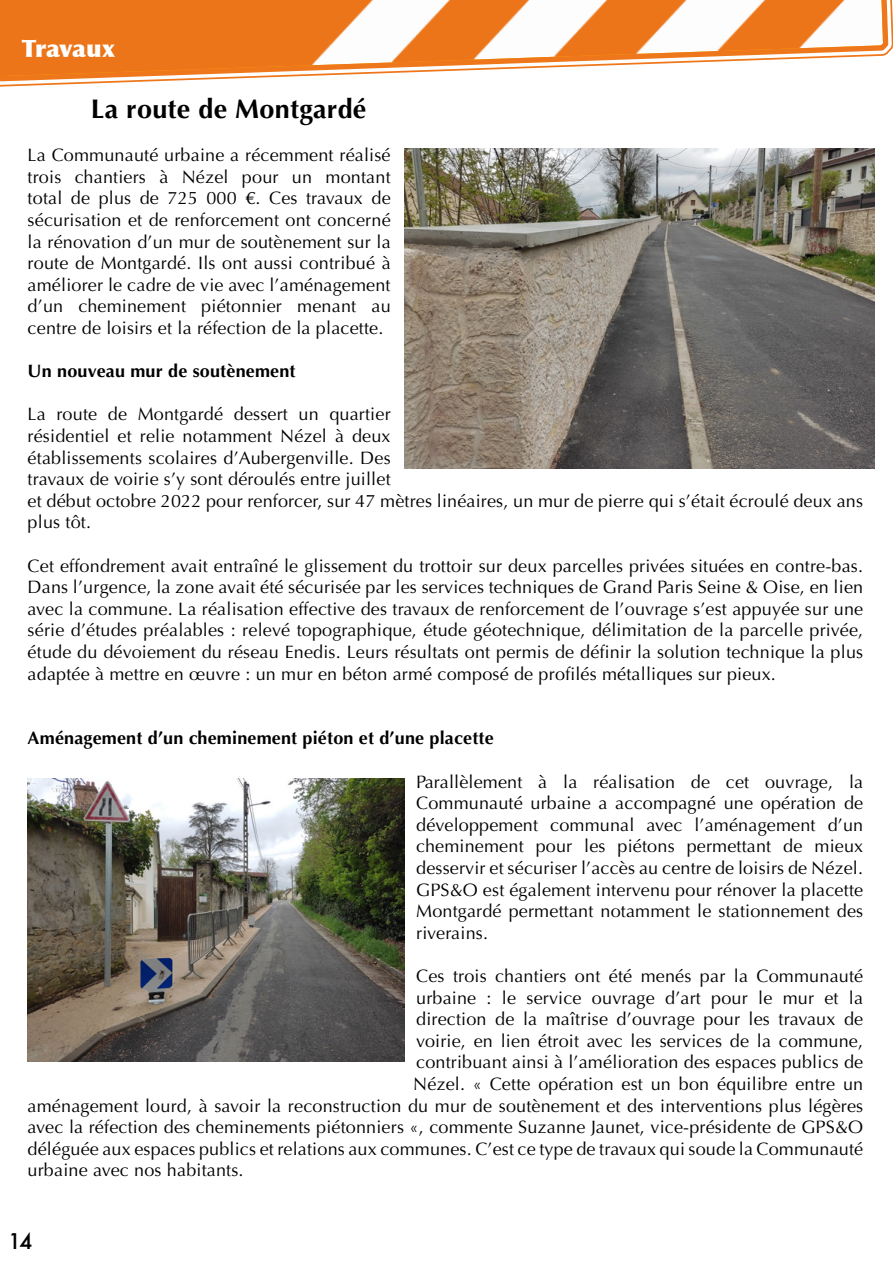
<style>
.page{position:relative;width:893px;height:1263px;background:#fff}
.page>*{position:absolute;margin:0;border:0;box-sizing:border-box;transform-origin:0 0}
.t1{font:700 27px "Optima";letter-spacing:.01em;color:#000}
.t2{font:900 24px "Optima";letter-spacing:-.005em;color:#fff}
.t3{font:500 21px "Futura";color:#000}
.t4{font:18px/21.6px "Optima";letter-spacing:.01em;color:#000;text-align:justify}
.t5{font:700 18px "Optima";letter-spacing:.01em;color:#000}
</style>
<div class="page">
<svg style="left:0;top:0;width:891px;height:84px"></svg>
<img style="left:404px;top:149px;width:470px;height:320px">
<img style="left:28px;top:778px;width:376px;height:283px">
<h2 class="t2" style="left:22px;top:34px;width:94px">Travaux</h2>
<h1 class="t1" style="left:91px;top:93px;width:277px">La route de Montgardé</h1>
<p class="t4" style="left:28px;top:144px;width:365px">La Communauté urbaine a récemment réalisé trois chantiers à Nézel pour un montant total de plus de 725 000 €. Ces travaux de sécurisation et de renforcement ont concerné la rénovation d’un mur de soutènement sur la route de Montgardé. Ils ont aussi contribué à améliorer le cadre de vie avec l’aménagement d’un cheminement piétonnier menant au centre de loisirs et la réfection de la placette.</p>
<p class="t5" style="left:28px;top:361px;width:269px">Un nouveau mur de soutènement</p>
<p class="t4" style="left:28px;top:404px;width:837px;text-align:left">La route de Montgardé dessert un quartier<br>résidentiel et relie notamment Nézel à deux<br>établissements scolaires d’Aubergenville. Des<br>travaux de voirie s’y sont déroulés entre juillet<br>et début octobre 2022 pour renforcer, sur 47 mètres linéaires, un mur de pierre qui s’était écroulé deux ans plus tôt.</p>
<p class="t4" style="left:28px;top:555px;width:837px">Cet effondrement avait entraîné le glissement du trottoir sur deux parcelles privées situées en contre-bas.<br>Dans l’urgence, la zone avait été sécurisée par les services techniques de Grand Paris Seine &amp; Oise, en lien avec la commune. La réalisation effective des travaux de renforcement de l’ouvrage s’est appuyée sur une série d’études préalables : relevé topographique, étude géotechnique, délimitation de la parcelle privée, étude du dévoiement du réseau Enedis. Leurs résultats ont permis de définir la solution technique la plus adaptée à mettre en œuvre : un mur en béton armé composé de profilés métalliques sur pieux.</p>
<p class="t5" style="left:28px;top:728px;width:468px">Aménagement d’un cheminement piéton et d’une placette</p>
<p class="t4" style="left:416px;top:771px;width:449px">Parallèlement à la réalisation de cet ouvrage, la Communauté urbaine a accompagné une opération de développement communal avec l’aménagement d’un cheminement pour les piétons permettant de mieux desservir et sécuriser l’accès au centre de loisirs de Nézel.<br>GPS&amp;O est également intervenu pour rénover la placette Montgardé permettant notamment le stationnement des riverains.</p>
<p class="t4" style="left:416px;top:965px;width:449px">Ces trois chantiers ont été menés par la Communauté</p>
<p class="t4" style="left:416px;top:987px;width:448px">urbaine : le service ouvrage d’art pour le mur et la</p>
<p class="t4" style="left:416px;top:1008px;width:449px">direction de la maîtrise d’ouvrage pour les travaux de</p>
<p class="t4" style="left:416px;top:1030px;width:448px">voirie, en lien étroit avec les services de la commune,</p>
<p class="t4" style="left:416px;top:1052px;width:449px">contribuant ainsi à l’amélioration des espaces publics de</p>
<p class="t4" style="left:413px;top:1073px;width:451px">Nézel. « Cette opération est un bon équilibre entre un</p>
<p class="t4" style="left:28px;top:1095px;width:837px">aménagement lourd, à savoir la reconstruction du mur de soutènement et des interventions plus légères</p>
<p class="t4" style="left:28px;top:1116px;width:837px">avec la réfection des cheminements piétonniers «, commente Suzanne Jaunet, vice-présidente de GPS&amp;O</p>
<p class="t4" style="left:28px;top:1138px;width:837px">déléguée aux espaces publics et relations aux communes. C’est ce type de travaux qui soude la Communauté</p>
<p class="t4" style="left:28px;top:1160px;width:218px">urbaine avec nos habitants.</p>
<p class="t3" style="left:8px;top:1227px;width:26px">14</p>
</div>
